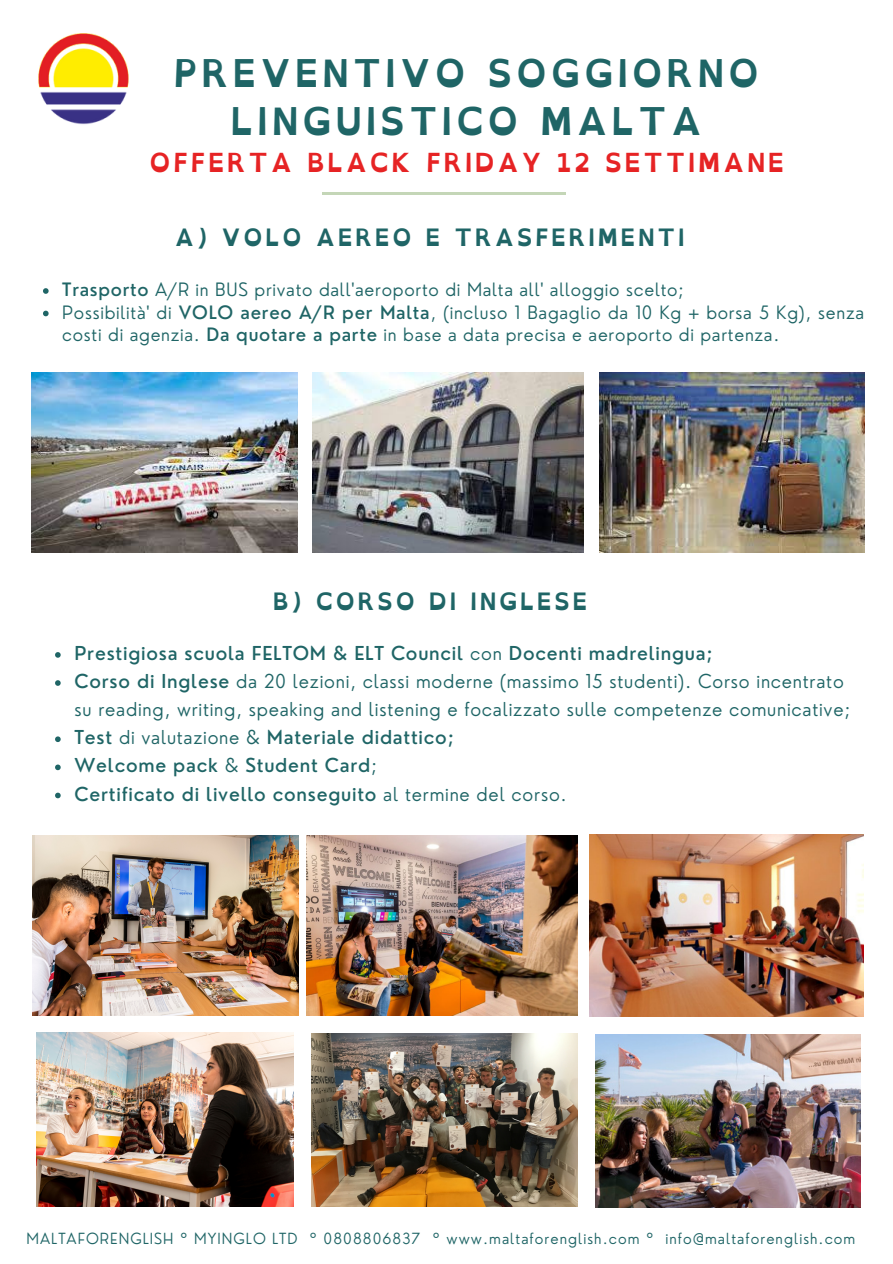
<style>
.page{position:relative;width:893px;height:1264px;background:#fff}
.page>*{position:absolute;margin:0;border:0;box-sizing:border-box;transform-origin:0 0}
.t1{font:700 38.25px "Open Dyslexic";letter-spacing:.08em;color:#1f6566}
.t2{font:700 26.25px "Open Dyslexic";letter-spacing:.08em;color:#e62324}
.t3{font:700 24px "Open Dyslexic";letter-spacing:.09em;color:#1f6566}
.t4{font:500 18.75px "Nourd";letter-spacing:.04em;color:#1f6566}
.t5{font:300 18.75px/28px "Nourd";letter-spacing:.04em;color:#1f6566}
.t6{font:300 18px/22.5px "Nourd";letter-spacing:.04em;color:#1f6566}
.t7{font:300 15px "Nourd";letter-spacing:.07em;color:#1f6566}
.s1{font-weight:500}
.s2{font-weight:300}
</style>
<div class="page">
<img style="left:38px;top:34px;width:91px;height:91px">
<img style="left:37px;top:1032px;width:256px;height:174px">
<img style="left:311px;top:1033px;width:267px;height:173px">
<img style="left:595px;top:1034px;width:265px;height:173px">
<hr style="left:323px;top:192px;width:243px;height:3px;background:#c4d6b7">
<svg style="left:55px;top:652px;width:6px;height:5px"></svg>
<svg style="left:55px;top:680px;width:6px;height:6px"></svg>
<svg style="left:55px;top:736px;width:6px;height:6px"></svg>
<svg style="left:55px;top:764px;width:6px;height:6px"></svg>
<svg style="left:55px;top:792px;width:6px;height:6px"></svg>
<img style="left:306px;top:835px;width:271px;height:180px">
<img style="left:33px;top:835px;width:265px;height:180px">
<img style="left:589px;top:834px;width:273px;height:182px">
<img style="left:312px;top:372px;width:271px;height:180px">
<img style="left:32px;top:372px;width:265px;height:180px">
<img style="left:599px;top:372px;width:265px;height:180px">
<svg style="left:43px;top:288px;width:6px;height:6px"></svg>
<svg style="left:43px;top:311px;width:6px;height:5px"></svg>
<p class="t1" style="left:173px;top:39px;width:587px">PREVENTIVO SOGGIORNO</p>
<p class="t1" style="left:230px;top:87px;width:474px">LINGUISTICO MALTA</p>
<p class="t2" style="left:149px;top:139px;width:636px">OFFERTA BLACK FRIDAY 12 SETTIMANE</p>
<p class="t3" style="left:174px;top:216px;width:511px">A) VOLO AEREO E TRASFERIMENTI</p>
<p class="t6" style="left:62px;top:278px;width:623px"><span class="s1">Trasporto</span> A/R in BUS privato dall'aeroporto di Malta all' alloggio scelto;</p>
<p class="t6" style="left:62px;top:300px;width:803px">Possibilità' di <span class="s1">VOLO aereo A/R per Malta</span>, (incluso 1 Bagaglio da 10 Kg + borsa 5 Kg), senza costi di agenzia. <span class="s1">Da quotare a parte</span> in base a data precisa e aeroporto di partenza.</p>
<p class="t3" style="left:273px;top:580px;width:316px">B) CORSO DI INGLESE</p>
<p class="t4" style="left:75px;top:641px;width:639px">Prestigiosa scuola FELTOM &amp; ELT Council <span class="s2">con</span> Docenti madrelingua;</p>
<p class="t5" style="left:75px;top:667px;width:777px"><span class="s1">Corso di Inglese</span> da 20 lezioni, classi moderne (massimo 15 studenti). Corso incentrato su reading, writing, speaking and listening e focalizzato sulle competenze comunicative;</p>
<p class="t4" style="left:75px;top:725px;width:380px">Test <span class="s2">di valutazione &amp;</span> Materiale didattico;</p>
<p class="t4" style="left:75px;top:753px;width:304px">Welcome pack <span class="s2">&amp;</span> Student Card<span class="s2">;</span></p>
<p class="t4" style="left:75px;top:781px;width:494px">Certificato di livello conseguito <span class="s2">al termine del corso.</span></p>
<p class="t7" style="left:26px;top:1228px;width:830px">MALTAFORENGLISH ° MYINGLO LTD ° 0808806837 ° www.maltaforenglish.com ° info@maltaforenglish.com</p>
</div>
